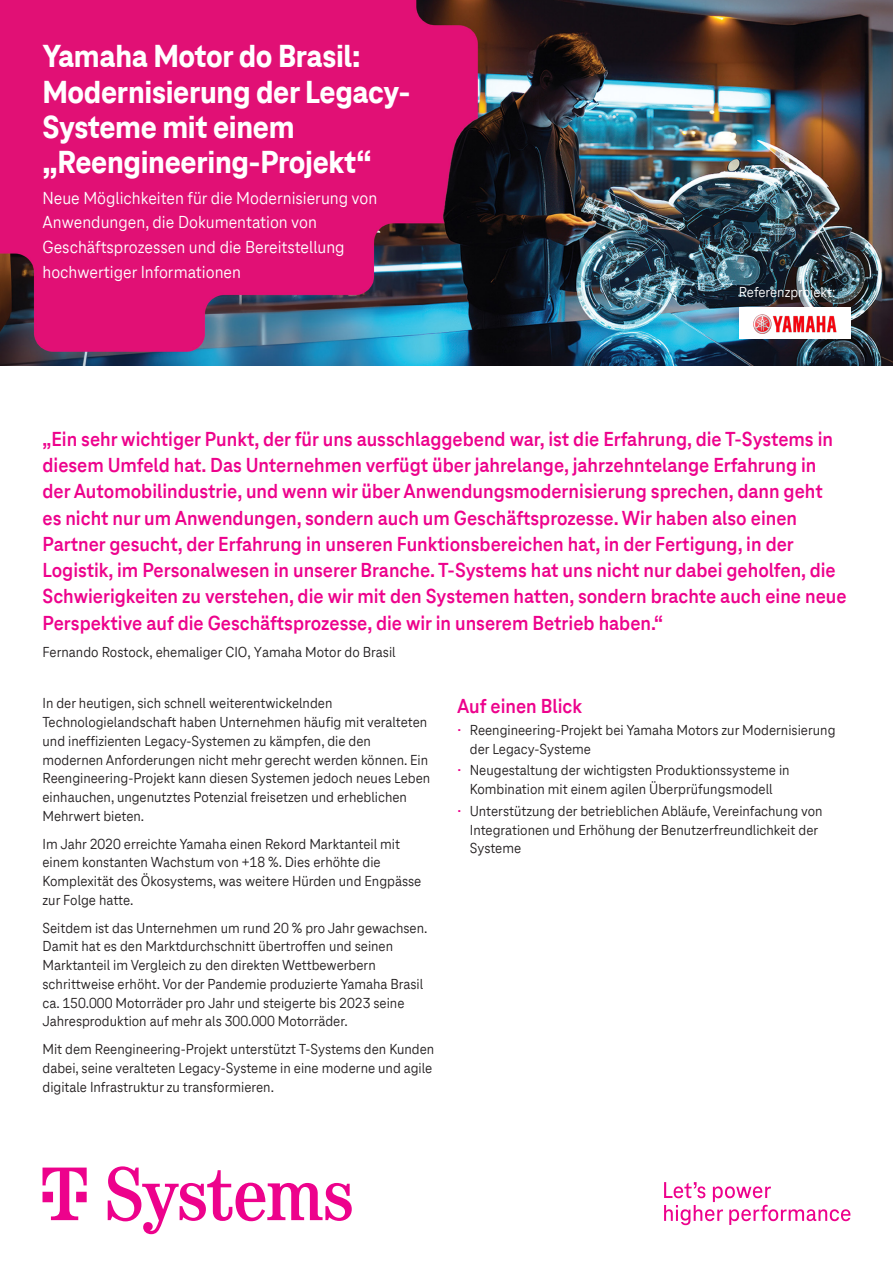
<style>
.page{position:relative;width:893px;height:1263px;background:#fff}
.page>*{position:absolute;margin:0;border:0;box-sizing:border-box;transform-origin:0 0}
.Subheadline_30_Nor_Weiss{font:800 33px/35.2px "Tele Neo Office";letter-spacing:-.01em;color:#fff}
.Heading_magenta_01{font:700 21px/26.2px "Tele Neo Office";color:#ed028c}
.Text_14_Nor_Weiss{font:18px/24.8px "Tele Neo Office";color:#fff}
.Body_copy{font:15px/18.8px "Tele Neo Office";color:#231f20}
.Text_14_Nor_Weiss-2{font:15px "Tele Neo Office";color:#fff}
.s1{color:#ed028c}
</style>
<div class="page">
<img style="left:0;top:0;width:893px;height:365px">
<svg style="left:43px;top:1166px;width:309px;height:68px"></svg>
<svg style="left:664px;top:1182px;width:186px;height:43px"></svg>
<div style="left:739px;top:307px;width:111px;height:31px;background:#fff"></div>
<img style="left:753px;top:315px;width:83px;height:18px">
<p class="Subheadline_30_Nor_Weiss" style="left:43px;top:39px;width:370px">Yamaha Motor do Brasil:<br>Modernisierung der Legacy-<br>Systeme mit einem „Reengineering-Projekt“</p>
<p class="Text_14_Nor_Weiss" style="left:43px;top:185px;width:336px">Neue Möglichkeiten für die Modernisierung von Anwendungen, die Dokumentation von Geschäftsprozessen und die Bereitstellung hochwertiger Informationen</p>
<p class="Text_14_Nor_Weiss-2" style="left:739px;top:283px;width:98px">Referenzprojekt:</p>
<p class="Heading_magenta_01" style="left:43px;top:426px;width:805px">„Ein sehr wichtiger Punkt, der für uns ausschlaggebend war, ist die Erfahrung, die T-Systems in diesem Umfeld hat. Das Unternehmen verfügt über jahrelange, jahrzehntelange Erfahrung in der Automobilindustrie, und wenn wir über Anwendungsmodernisierung sprechen, dann geht es nicht nur um Anwendungen, sondern auch um Geschäftsprozesse. Wir haben also einen Partner gesucht, der Erfahrung in unseren Funktionsbereichen hat, in der Fertigung, in der Logistik, im Personalwesen in unserer Branche. T-Systems hat uns nicht nur dabei geholfen, die Schwierigkeiten zu verstehen, die wir mit den Systemen hatten, sondern brachte auch eine neue Perspektive auf die Geschäftsprozesse, die wir in unserem Betrieb haben.“</p>
<p class="Body_copy" style="left:43px;top:642px;width:355px">Fernando Rostock, ehemaliger CIO, Yamaha Motor do Brasil</p>
<p class="Body_copy" style="left:43px;top:694px;width:389px">In der heutigen, sich schnell weiterentwickelnden Technologielandschaft haben Unternehmen häufig mit veralteten und ineffizienten Legacy-Systemen zu kämpfen, die den modernen Anforderungen nicht mehr gerecht werden können. Ein Reengineering-Projekt kann diesen Systemen jedoch neues Leben einhauchen, ungenutztes Potenzial freisetzen und erheblichen Mehrwert bieten.</p>
<p class="Body_copy" style="left:43px;top:834px;width:380px">Im Jahr 2020 erreichte Yamaha einen Rekord Marktanteil mit einem konstanten Wachstum von +18 %. Dies erhöhte die Komplexität des Ökosystems, was weitere Hürden und Engpässe zur Folge hatte.</p>
<p class="Body_copy" style="left:43px;top:918px;width:386px">Seitdem ist das Unternehmen um rund 20 % pro Jahr gewachsen.<br>Damit hat es den Marktdurchschnitt übertroffen und seinen Marktanteil im Vergleich zu den direkten Wettbewerbern schrittweise erhöht. Vor der Pandemie produzierte Yamaha Brasil ca. 150.000 Motorräder pro Jahr und steigerte bis 2023 seine Jahresproduktion auf mehr als 300.000 Motorräder.</p>
<p class="Body_copy" style="left:43px;top:1040px;width:393px">Mit dem Reengineering-Projekt unterstützt T-Systems den Kunden dabei, seine veralteten Legacy-Systeme in eine moderne und agile digitale Infrastruktur zu transformieren.</p>
<p class="Heading_magenta_01" style="left:457px;top:693px;width:126px">Auf einen Blick</p>
<p class="Body_copy" style="left:470px;top:721px;width:367px;text-indent:-13px"><span class="s1">•</span> Reengineering-Projekt bei Yamaha Motors zur Modernisierung der Legacy-Systeme</p>
<p class="Body_copy" style="left:457px;top:761px;width:334px;text-align:center"><span class="s1">•</span> Neugestaltung der wichtigsten Produktionssysteme in<br>Kombination mit einem agilen Überprüfungsmodell</p>
<p class="Body_copy" style="left:470px;top:802px;width:354px;text-indent:-13px"><span class="s1">•</span> Unterstützung der betrieblichen Abläufe, Vereinfachung von<br>Integrationen und Erhöhung der Benutzerfreundlichkeit der<br>Systeme</p>
</div>
